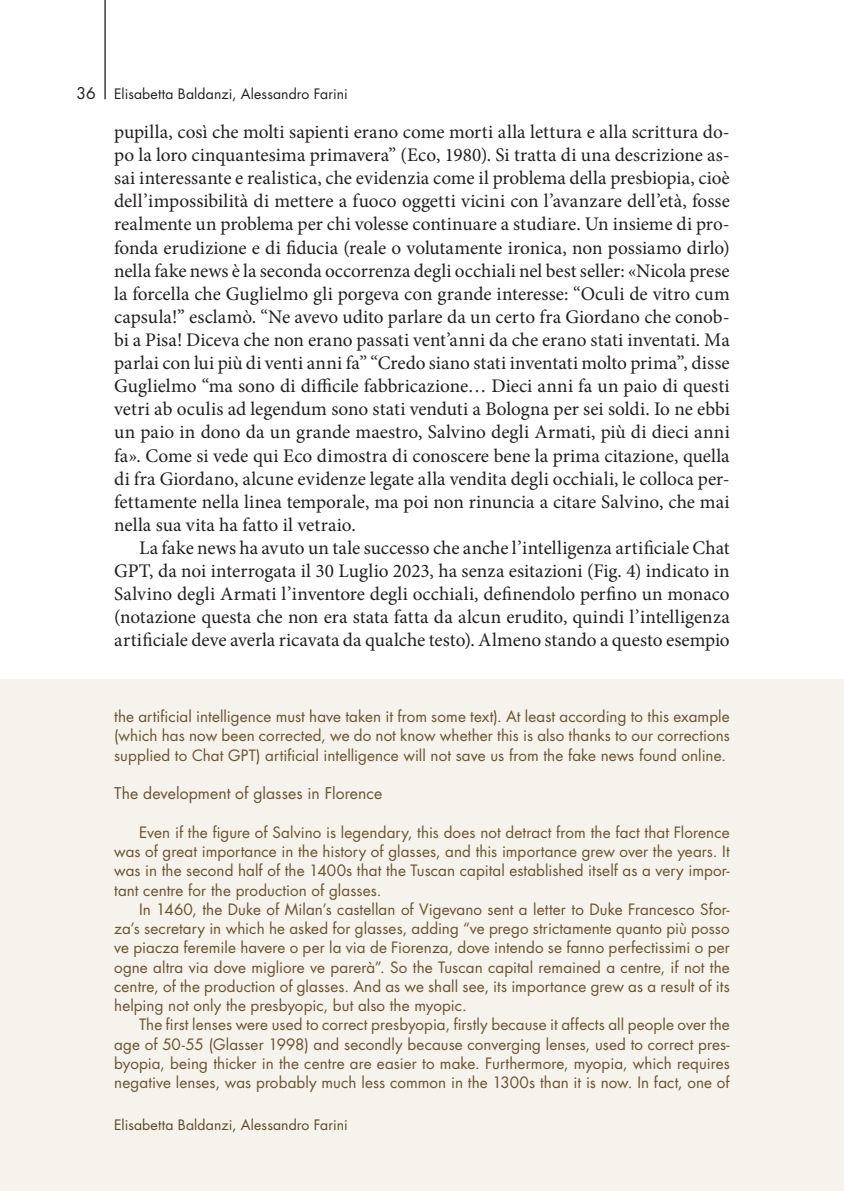
<style>
.page{position:relative;width:844px;height:1191px;background:#fff}
.page>*{position:absolute;margin:0;border:0;box-sizing:border-box;transform-origin:0 0}
.t1{font:19.25px/23.1px "Minion Pro";color:#231f20;text-align:justify}
.t2{font:15.75px "Futura Std";letter-spacing:.005em;color:#6b5330}
.t3{font:15.75px "Futura Std";color:#231f20}
.t4{font:15.22px/19.2px "Futura Std";letter-spacing:.005em;color:#6b5330;text-align:justify}
.t5{font:14px "Futura Std";letter-spacing:.01em;color:#231f20}
.t6{font:14px "Futura Std";letter-spacing:.01em;color:#604824}
</style>
<div class="page">
<div style="left:0;top:680px;width:843px;height:511px;background:#f5f3eb"></div>
<hr style="left:104px;top:0;width:2px;height:99px;background:#231f20">
<p class="t3" style="left:76px;top:83px;width:21px">36</p>
<p class="t5" style="left:114px;top:85px;width:235px">Elisabetta Baldanzi, Alessandro Farini</p>
<p class="t1" style="left:114px;top:120px;width:617px">pupilla, così che molti sapienti erano come morti alla lettura e alla scrittura do&shy;po la loro cinquantesima primavera” (Eco, 1980). Si tratta di una descrizione as&shy;sai interessante e realistica, che evidenzia come il problema della presbiopia, cioè dell’impossibilità di mettere a fuoco oggetti vicini con l’avanzare dell’età, fosse realmente un problema per chi volesse continuare a studiare. Un insieme di pro&shy;fonda erudizione e di fiducia (reale o volutamente ironica, non possiamo dirlo) nella fake news è la seconda occorrenza degli occhiali nel best seller: «Nicola prese la forcella che Guglielmo gli porgeva con grande interesse: “Oculi de vitro cum capsula!” esclamò. “Ne avevo udito parlare da un certo fra Giordano che conob&shy;bi a Pisa! Diceva che non erano passati vent’anni da che erano stati inventati. Ma parlai con lui più di venti anni fa” “Credo siano stati inventati molto prima”, disse Guglielmo “ma sono di difficile fabbricazione… Dieci anni fa un paio di questi vetri ab oculis ad legendum sono stati venduti a Bologna per sei soldi. Io ne ebbi un paio in dono da un grande maestro, Salvino degli Armati, più di dieci anni fa». Come si vede qui Eco dimostra di conoscere bene la prima citazione, quella di fra Giordano, alcune evidenze legate alla vendita degli occhiali, le colloca per&shy;fettamente nella linea temporale, ma poi non rinuncia a citare Salvino, che mai nella sua vita ha fatto il vetraio.</p>
<p class="t1" style="left:114px;top:536px;width:617px;text-indent:25px">La fake news ha avuto un tale successo che anche l’intelligenza artificiale Chat GPT, da noi interrogata il 30 Luglio 2023, ha senza esitazioni (Fig. 4) indicato in Salvino degli Armati l’inventore degli occhiali, definendolo perfino un monaco (notazione questa che non era stata fatta da alcun erudito, quindi l’intelligenza artificiale deve averla ricavata da qualche testo). Almeno stando a questo esempio</p>
<p class="t4" style="left:114px;top:707px;width:617px">the artificial intelligence must have taken it from some text). At least according to this example (which has now been corrected, we do not know whether this is also thanks to our corrections supplied to Chat GPT) artificial intelligence will not save us from the fake news found online.</p>
<p class="t2" style="left:114px;top:783px;width:269px">The development of glasses in Florence</p>
<p class="t4" style="left:114px;top:822px;width:617px;text-indent:25px">Even if the figure of Salvino is legendary, this does not detract from the fact that Florence was of great importance in the history of glasses, and this importance grew over the years. It was in the second half of the 1400s that the Tuscan capital established itself as a very impor&shy;tant centre for the production of glasses.</p>
<p class="t4" style="left:114px;top:899px;width:617px;text-indent:25px">In 1460, the Duke of Milan’s castellan of Vigevano sent a letter to Duke Francesco Sfor&shy;za’s secretary in which he asked for glasses, adding “ve prego strictamente quanto più posso ve piacza feremile havere o per la via de Fiorenza, dove intendo se fanno perfectissimi o per ogne altra via dove migliore ve parerà”. So the Tuscan capital remained a centre, if not the centre, of the production of glasses. And as we shall see, its importance grew as a result of its helping not only the presbyopic, but also the myopic.</p>
<p class="t4" style="left:114px;top:1015px;width:617px;text-indent:25px">The first lenses were used to correct presbyopia, firstly because it affects all people over the age of 50-55 (Glasser 1998) and secondly because converging lenses, used to correct pres&shy;byopia, being thicker in the centre are easier to make. Furthermore, myopia, which requires negative lenses, was probably much less common in the 1300s than it is now. In fact, one of</p>
<p class="t6" style="left:114px;top:1116px;width:235px">Elisabetta Baldanzi, Alessandro Farini</p>
</div>
